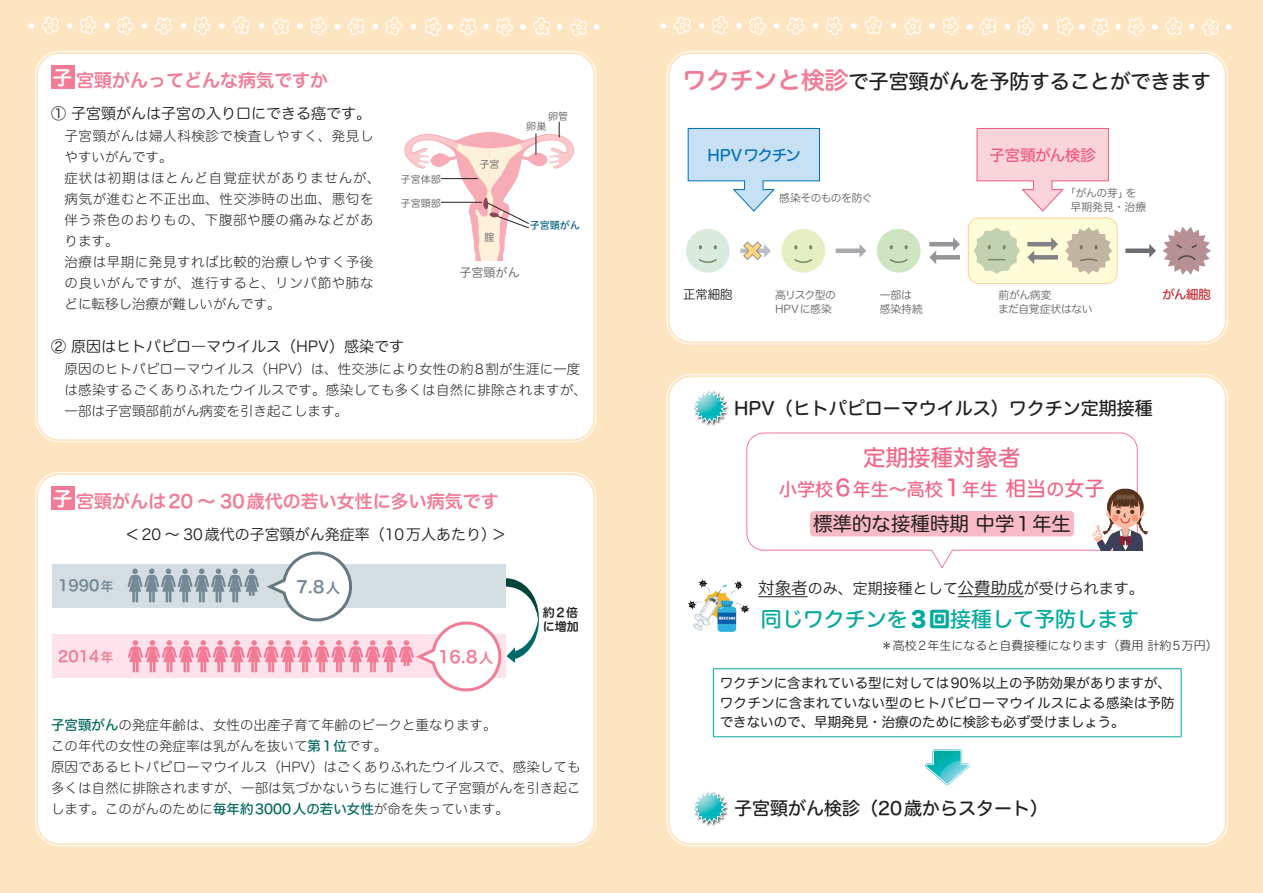
<style>
.page{position:relative;width:1263px;height:893px;background:#fee5c1}
.page>*{position:absolute;margin:0;border:0;box-sizing:border-box;transform-origin:0 0}
.t1{font:22.5px "Hira Maru Std W5";color:#f16687}
.t2{font:21px "Hira Maru Std W5";color:#00a99d}
.t3{font:20.25px "Hira Maru Std W5";color:#f16687}
.t4{font:20.1px "Hira Maru Std W5";color:#231f20}
.t5{font:19.5px "Hira Maru Std W4";color:#231f20}
.t6{font:19.5px "Hira Maru Std W6";color:#fff}
.t7{font:18px "Hira Maru Std W5";color:#231f20}
.t8{font:18px "Hira Maru Std W6";color:#f27b96}
.t9{font:18px "Hira Maru Std W5";color:#f16687}
.t10{font:16.5px "Hira Maru Std W6";color:#f27b96}
.t11{font:16.5px "Hira Maru Std W6";color:#738a95}
.t12{font:15.45px "Hira Maru Std W5";letter-spacing:-.005em;color:#f0597c}
.t13{font:15.45px "Hira Maru Std W5";letter-spacing:-.045em;color:#0072bc}
.t14{font:15px "Hira Maru Std W3";color:#231f20}
.t15{font:15px "Hira Maru Std W6";color:#f27b96}
.t16{font:15px "Hira Maru Std W6";color:#738a95}
.t17{font:14.1px "Hira Maru Std W6";color:#738a95}
.t18{font:14.1px "Hira Maru Std W6";color:#f27b96}
.t19{font:13.5px/21px "Hira Maru Std W2";letter-spacing:.005em;color:#231f20}
.t20{font:13.5px/21px "Hira Maru Std W2";letter-spacing:.045em;color:#231f20}
.t21{font:13.5px/19.5px "Hira Maru Std W4";color:#231f20}
.t22{font:12.75px "Hira Maru Std W6";color:#f27b96}
.t23{font:12.75px "Hira Maru Std W6";color:#738a95}
.t24{font:12.3px "Hira Maru Std W5";color:#c8242b}
.t25{font:12.3px "Hira Maru Std W3";color:#231f20}
.t26{font:12px "Hira Maru Std W2";color:#231f20}
.t27{font:12px/14.4px "Hira Maru Std W6";letter-spacing:.06em;color:#231f20}
.t28{font:12px "Hiragino UD Sans R Std W4";color:#6c6d70}
.t29{font:10.8px/14px "Hira Maru Std W3";letter-spacing:-.025em;color:#636366}
.t30{font:10.8px/14px "Hira Maru Std W3";color:#636366}
.t31{font:10.8px "Hira Maru Std W3";letter-spacing:-.05em;color:#636366}
.t32{font:10.05px "Hiragino UD Sans R Std W4";color:#6c6d70}
.t33{font:10.05px "Hiragino UD Sans R Std W5";color:#005b7f}
.s1{font-family:"Hira Maru Std W5";color:#00665d}
.s2{font-family:"Hira Maru Std W6";font-size:23.7px;color:#f27b96}
.s3{font-size:18px}
.s4{font-size:16.5px}
.s5{font-family:"Hira Maru Std W8"}
</style>
<div class="page">
<div style="left:38px;top:54px;width:555px;height:385px;background:#fff;border-radius:21px"></div>
<div style="left:669px;top:54px;width:556px;height:287px;background:#fff;border-radius:21px"></div>
<div style="left:671px;top:56px;width:552px;height:283px;border:1px solid #fff;border-radius:19px"></div>
<div style="left:669px;top:377px;width:556px;height:466px;background:#fff;border-radius:21px"></div>
<div style="left:38px;top:475px;width:555px;height:368px;background:#fff;border-radius:21px"></div>
<img style="left:28px;top:16px;width:572px;height:21px">
<img style="left:660px;top:16px;width:572px;height:21px">
<div style="left:51px;top:66px;width:23px;height:23px;background:#f27b96"></div>
<div style="left:968px;top:218px;width:149px;height:66px;background:#fffbd6;border-radius:11px"></div>
<div style="left:968px;top:218px;width:149px;height:66px;border:1px solid #fdd09e;border-radius:11px"></div>
<div style="left:686px;top:229px;width:44px;height:44px;background:#d8ecdd;border-radius:50%"></div>
<svg style="left:699px;top:245px;width:3px;height:4px"></svg>
<svg style="left:714px;top:245px;width:3px;height:4px"></svg>
<svg style="left:699px;top:259px;width:18px;height:4px"></svg>
<svg style="left:740px;top:249px;width:3px;height:4px"></svg>
<div style="left:781px;top:229px;width:44px;height:44px;background:#e6efc1;border-radius:50%"></div>
<svg style="left:809px;top:245px;width:3px;height:4px"></svg>
<svg style="left:794px;top:259px;width:18px;height:4px"></svg>
<hr style="left:836px;top:249px;width:24px;height:4px;background:#a8a9ad">
<svg style="left:859px;top:244px;width:7px;height:14px"></svg>
<svg style="left:688px;top:128px;width:132px;height:84px"></svg>
<div style="left:877px;top:229px;width:43px;height:44px;background:#cde5c1;border-radius:50%"></div>
<svg style="left:890px;top:245px;width:3px;height:4px"></svg>
<svg style="left:904px;top:245px;width:4px;height:4px"></svg>
<svg style="left:890px;top:259px;width:18px;height:4px"></svg>
<hr style="left:929px;top:242px;width:25px;height:4px;background:#939598">
<svg style="left:953px;top:237px;width:7px;height:14px"></svg>
<div style="left:935px;top:255px;width:25px;height:5px;background:#939598"></div>
<svg style="left:929px;top:251px;width:7px;height:13px"></svg>
<svg style="left:973px;top:228px;width:47px;height:46px"></svg>
<hr style="left:1027px;top:242px;width:25px;height:4px;background:#808285">
<svg style="left:1051px;top:237px;width:7px;height:14px"></svg>
<div style="left:1033px;top:255px;width:25px;height:5px;background:#808285"></div>
<svg style="left:1027px;top:251px;width:7px;height:13px"></svg>
<hr style="left:1125px;top:249px;width:25px;height:4px;background:#6c6d70">
<svg style="left:1149px;top:244px;width:7px;height:14px"></svg>
<svg style="left:1162px;top:227px;width:49px;height:48px"></svg>
<svg style="left:1065px;top:227px;width:47px;height:47px"></svg>
<svg style="left:743px;top:241px;width:28px;height:19px"></svg>
<svg style="left:976px;top:128px;width:133px;height:84px"></svg>
<hr style="left:758px;top:596px;width:50px;height:1px;background:#231f20">
<hr style="left:958px;top:596px;width:66px;height:1px;background:#231f20">
<div style="left:693px;top:390px;width:36px;height:36px;background:#231f20;opacity:.75"></div>
<svg style="left:693px;top:390px;width:33px;height:34px"></svg>
<svg style="left:746px;top:432px;width:392px;height:137px"></svg>
<div style="left:810px;top:511px;width:264px;height:25px;background:#f8bac4;border-radius:4px"></div>
<svg style="left:1091px;top:487px;width:57px;height:63px"></svg>
<img style="left:688px;top:579px;width:62px;height:53px">
<hr style="left:713px;top:668px;width:468px;height:1px;background:#00a99d">
<hr style="left:713px;top:669px;width:1px;height:67px;background:#00a99d">
<hr style="left:1181px;top:669px;width:1px;height:67px;background:#00a99d">
<hr style="left:713px;top:736px;width:468px;height:1px;background:#00a99d">
<svg style="left:925px;top:749px;width:45px;height:36px"></svg>
<div style="left:693px;top:790px;width:36px;height:37px;background:#231f20;opacity:.75"></div>
<svg style="left:693px;top:790px;width:33px;height:34px"></svg>
<div style="left:51px;top:487px;width:23px;height:23px;background:#f27b96"></div>
<div style="left:52px;top:564px;width:453px;height:43px;background:#d4dde2"></div>
<div style="left:52px;top:635px;width:453px;height:43px;background:#fce3eb"></div>
<svg style="left:128px;top:551px;width:411px;height:141px"></svg>
<svg style="left:404px;top:122px;width:170px;height:139px"></svg>
<h3 class="t6" style="left:53px;top:63px;width:21px">子</h3>
<p class="t14" style="left:51px;top:103px;width:321px">① 子宮頸がんは子宮の入り口にできる癌です。</p>
<p class="t20" style="left:65px;top:125px;width:317px">子宮頸がんは婦人科検診で検査しやすく、発見しやすいがんです。<br>症状は初期はほとんど自覚症状がありませんが、病気が進むと不正出血、性交渉時の出血、悪匂を伴う茶色のおりもの、下腹部や腰の痛みなどがあります。<br>治療は早期に発見すれば比較的治療しやすく予後の良いがんですが、進行すると、リンパ節や肺などに転移し治療が難しいがんです。</p>
<p class="t14" style="left:51px;top:336px;width:354px">② 原因はヒトパピロ―マウイルス（HPV）感染です</p>
<p class="t19" style="left:65px;top:358px;width:524px">原因のヒトパピローマウイルス（HPV）は、性交渉により女性の約8割が生涯に一度は感染するごくありふれたウイルスです。感染しても多くは自然に排除されますが、一部は子宮頸部前がん病変を引き起こします。</p>
<h3 class="t8" style="left:76px;top:67px;width:254px">宮頸がんってどんな病気ですか</h3>
<p class="t32" style="left:548px;top:108px;width:22px">卵管</p>
<p class="t32" style="left:526px;top:119px;width:22px">卵巣</p>
<p class="t32" style="left:479px;top:156px;width:22px">子宮</p>
<p class="t32" style="left:401px;top:172px;width:42px">子宮体部</p>
<p class="t32" style="left:401px;top:195px;width:42px">子宮頸部</p>
<p class="t33" style="left:530px;top:218px;width:52px">子宮頸がん</p>
<p class="t32" style="left:484px;top:230px;width:12px">腟</p>
<p class="t28" style="left:459px;top:263px;width:61px">子宮頸がん</p>
<h3 class="t6" style="left:53px;top:484px;width:21px">子</h3>
<h3 class="t8" style="left:76px;top:487px;width:424px">宮頸がんは 20 ～ 30 歳代の若い女性に多い病気です</h3>
<p class="t16" style="left:58px;top:574px;width:42px">1990</p>
<p class="t23" style="left:101px;top:577px;width:14px">年</p>
<p class="t14" style="left:125px;top:523px;width:373px">＜20 ～ 30 歳代の子宮頸がん発症率（10万人あたり(</p>
<p class="t17" style="left:326px;top:577px;width:16px">人</p>
<p class="t11" style="left:297px;top:574px;width:29px">7.8</p>
<p class="t14" style="left:492px;top:523px;width:16px">&lt;</p>
<p class="t27" style="left:543px;top:605px;width:37px">約2倍に増加</p>
<p class="t15" style="left:58px;top:645px;width:42px">2014</p>
<p class="t22" style="left:101px;top:648px;width:14px">年</p>
<p class="t10" style="left:438px;top:644px;width:41px">16.8</p>
<p class="t18" style="left:479px;top:647px;width:16px">人</p>
<p class="t19" style="left:51px;top:714px;width:531px"><span class="s1">子宮頸がん</span>の発症年齢は、女性の出産子育て年齢のピークと重なります。<br>この年代の女性の発症率は乳がんを抜いて<span class="s1">第1位</span>です。<br>原因であるヒトパピローマウイルス（HPV）はごくありふれたウイルスで、感染しても多くは自然に排除されますが、一部は気づかないうちに進行して子宮頸がんを引き起こします。このがんのために<span class="s1">毎年約3000人の若い女性</span>が命を失っています。</p>
<h3 class="t4" style="left:682px;top:66px;width:530px"><span class="s2">ワクチンと検診</span>で子宮頸がんを予防することができます</h3>
<p class="t13" style="left:707px;top:144px;width:95px">HPVワクチン</p>
<p class="t31" style="left:779px;top:190px;width:95px">感染そのものを防ぐ</p>
<p class="t12" style="left:989px;top:144px;width:108px">子宮頸がん検診</p>
<p class="t30" style="left:1070px;top:186px;width:77px;text-indent:-5px">「がんの芽」<br>早期発見・治療</p>
<p class="t29" style="left:1126px;top:186px;width:12px">を</p>
<p class="t25" style="left:683px;top:285px;width:51px">正常細胞</p>
<p class="t29" style="left:775px;top:288px;width:63px">高リスク型の</p>
<p class="t29" style="left:775px;top:302px;width:58px">HPVに感染</p>
<p class="t29" style="left:880px;top:288px;width:45px">一部は感染持続</p>
<p class="t29" style="left:998px;top:288px;width:96px">前がん病変<br>まだ自覚症状はない</p>
<p class="t24" style="left:1162px;top:285px;width:50px">がん細胞</p>
<h3 class="t7" style="left:734px;top:395px;width:420px">HPV（ヒトパピローマウイルス）ワクチン定期接種</h3>
<h1 class="t1" style="left:863px;top:441px;width:159px">定期接種対象者</h1>
<h3 class="t3" style="left:1006px;top:474px;width:100px">相当<span class="s3">の</span>女子</h3>
<h1 class="t1" style="left:835px;top:471px;width:17px">6</h1>
<h1 class="t1" style="left:945px;top:471px;width:17px">1</h1>
<h3 class="t9" style="left:779px;top:476px;width:55px">小学校</h3>
<h3 class="t5" style="left:813px;top:509px;width:260px">標準的な接種時期中学1年生</h3>
<h3 class="t9" style="left:853px;top:476px;width:91px">年生〜高校</h3>
<h3 class="t9" style="left:962px;top:476px;width:37px">年生</h3>
<p class="t14" style="left:758px;top:578px;width:387px"><span class="s4">対象者</span>のみ、定期接種として<span class="s4">公費助成</span>が受けられます。</p>
<h2 class="t2" style="left:761px;top:603px;width:379px">同じワクチンを<span class="s5">３回</span>接種して予防します</h2>
<p class="t26" style="left:881px;top:637px;width:339px">＊高校2年生になると自費接種になります（費用計約5万円(</p>
<p class="t21" style="left:720px;top:674px;width:457px">ワクチンに含まれている型に対しては90％以上の予防効果がありますが、ワクチンに含まれていない型のヒトパピローマウイルスによる感染は予防できないので、早期発見・治療のために検診も必ず受けましょう。</p>
<h3 class="t7" style="left:734px;top:795px;width:316px">子宮頸がん検診（20歳からスタート(</h3>
</div>
